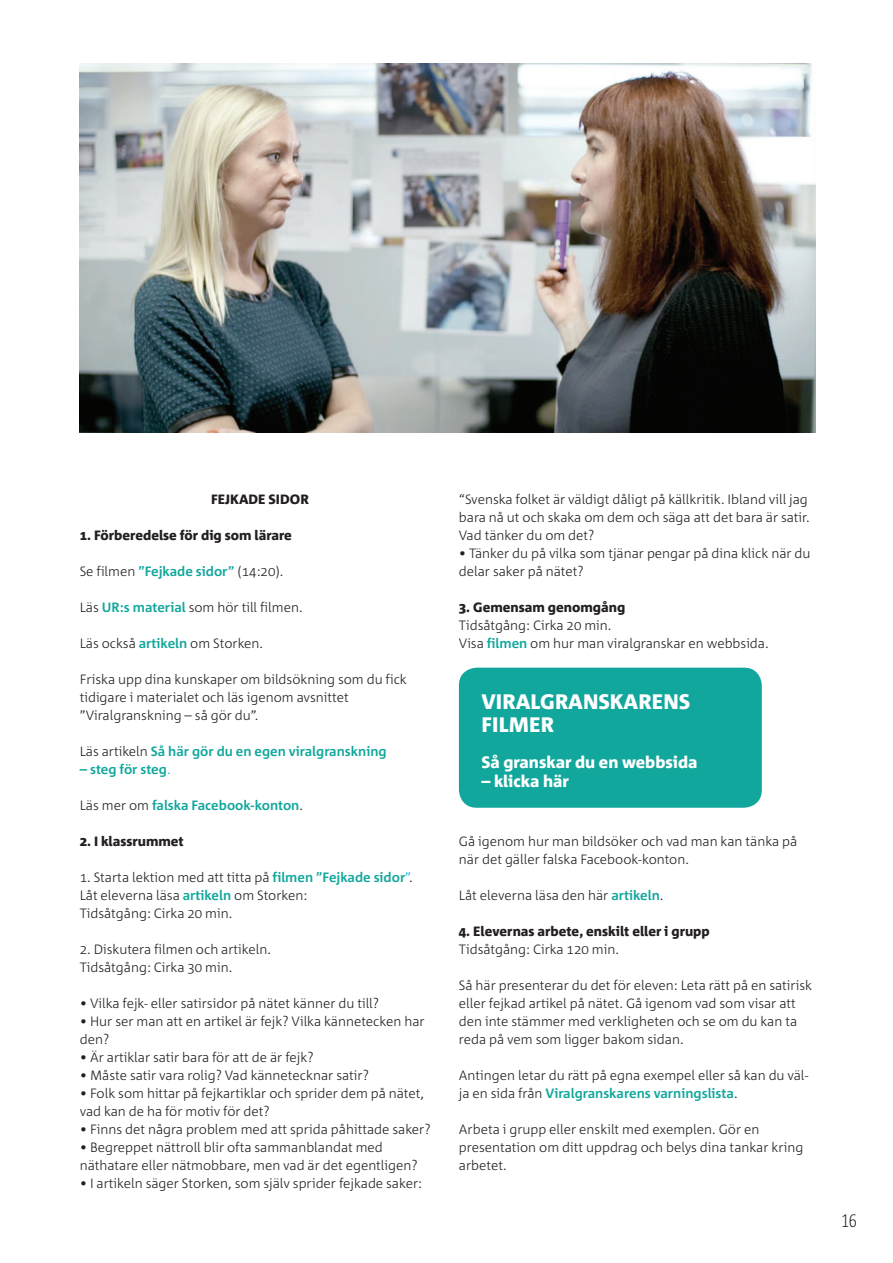
<style>
.page{position:relative;width:893px;height:1263px;background:#fff}
.page>*{position:absolute;margin:0;border:0;box-sizing:border-box;transform-origin:0 0}
.t1{font:800 21px/23.1px "Corpid OT";color:#fff}
.t2{font:300 18px "Corpid Cd OT";color:#231f20}
.t3{font:800 16.5px "Corpid OT";color:#fff}
.t4{font:300 13.5px/18px "Corpid OT";color:#231f20}
.t5{font:800 13.5px "Corpid OT";color:#231f20}
.t6{font:700 13.5px "Corpid OT";color:#12a79d}
.s1{font-weight:700;color:#12a79d}
.s2{font-weight:300;color:#231f20}
.s3{font-weight:300;color:#00aeef}
.s4{color:#00aeef}
</style>
<div class="page">
<img style="left:80px;top:64px;width:735px;height:368px">
<div style="left:459px;top:668px;width:303px;height:140px;background:#12a79d;border-radius:18px"></div>
<p class="t5" style="left:211px;top:491px;width:99px">Fejkade sidor</p>
<p class="t5" style="left:80px;top:527px;width:214px">1. Förberedelse för dig som lärare</p>
<p class="t4" style="left:80px;top:562px;width:205px">Se filmen <span class="s1">”Fejkade sidor”</span> (14:20).</p>
<p class="t4" style="left:80px;top:598px;width:224px">Läs <span class="s1">UR:s material</span> som hör till filmen.</p>
<p class="t4" style="left:80px;top:634px;width:185px">Läs också <span class="s1">artikeln</span> om Storken.</p>
<p class="t4" style="left:80px;top:670px;width:329px">Friska upp dina kunskaper om bildsökning som du fick tidigare i materialet och läs igenom avsnittet ”Viralgranskning – så gör du”.</p>
<p class="t6" style="left:80px;top:743px;width:309px"><span class="s2">Läs artikeln</span> Så här gör du en egen viralgranskning</p>
<p class="t6" style="left:80px;top:761px;width:92px">– steg för steg<span class="s3">.</span></p>
<p class="t6" style="left:80px;top:797px;width:225px"><span class="s2">Läs mer om</span> falska Facebook-konton<span class="s2">.</span></p>
<p class="t5" style="left:80px;top:833px;width:106px">2. I klassrummet</p>
<p class="t4" style="left:80px;top:868px;width:335px">1. Starta lektion med att titta på <span class="s1">filmen ”Fejkade sidor</span><span class="s4">”</span>.<br>Låt eleverna läsa <span class="s1">artikeln</span> om Storken:<br>Tidsåtgång: Cirka 20 min.</p>
<p class="t4" style="left:80px;top:940px;width:193px">2. Diskutera filmen och artikeln.<br>Tidsåtgång: Cirka 30 min.</p>
<p class="t4" style="left:80px;top:994px;width:301px">• Vilka fejk- eller satirsidor på nätet känner du till?</p>
<p class="t4" style="left:80px;top:1012px;width:346px">• Hur ser man att en artikel är fejk? Vilka kännetecken har den?</p>
<p class="t4" style="left:80px;top:1048px;width:235px">• Är artiklar satir bara för att de är fejk?</p>
<p class="t4" style="left:80px;top:1066px;width:291px">• Måste satir vara rolig? Vad kännetecknar satir?</p>
<p class="t4" style="left:80px;top:1084px;width:346px">• Folk som hittar på fejkartiklar och sprider dem på nätet, vad kan de ha för motiv för det?</p>
<p class="t4" style="left:80px;top:1120px;width:352px">• Finns det några problem med att sprida påhittade saker?</p>
<p class="t4" style="left:80px;top:1138px;width:339px">• Begreppet nättroll blir ofta sammanblandat med näthatare eller nätmobbare, men vad är det egentligen?</p>
<p class="t4" style="left:80px;top:1174px;width:344px">• I artikeln säger Storken, som själv sprider fejkade saker:</p>
<p class="t4" style="left:459px;top:490px;width:352px">“Svenska folket är väldigt dåligt på källkritik. Ibland vill jag bara nå ut och skaka om dem och säga att det bara är satir.<br>Vad tänker du om det?</p>
<p class="t4" style="left:459px;top:544px;width:353px">• Tänker du på vilka som tjänar pengar på dina klick när du delar saker på nätet?</p>
<p class="t5" style="left:459px;top:599px;width:168px">3. Gemensam genomgång</p>
<p class="t4" style="left:459px;top:616px;width:311px">Tidsåtgång: Cirka 20 min.<br>Visa <span class="s1">filmen</span> om hur man viralgranskar en webbsida.</p>
<h1 class="t1" style="left:481px;top:689px;width:210px">Viralgranskarens filmer</h1>
<p class="t3" style="left:481px;top:752px;width:218px">Så granskar du en webbsida</p>
<p class="t3" style="left:481px;top:771px;width:89px">– klicka här</p>
<p class="t4" style="left:459px;top:832px;width:340px">Gå igenom hur man bildsöker och vad man kan tänka på när det gäller falska Facebook-konton.</p>
<p class="t4" style="left:459px;top:886px;width:206px">Låt eleverna läsa den här <span class="s1">artikeln</span>.</p>
<p class="t5" style="left:459px;top:923px;width:252px">4. Elevernas arbete, enskilt eller i grupp</p>
<p class="t4" style="left:459px;top:940px;width:162px">Tidsåtgång: Cirka 120 min.</p>
<p class="t4" style="left:459px;top:976px;width:355px">Så här presenterar du det för eleven: Leta rätt på en satirisk eller fejkad artikel på nätet. Gå igenom vad som visar att den inte stämmer med verkligheten och se om du kan ta reda på vem som ligger bakom sidan.</p>
<p class="t4" style="left:459px;top:1066px;width:351px">Antingen letar du rätt på egna exempel eller så kan du väl&shy;ja en sida från <span class="s1">Viralgranskarens varningslista</span>.</p>
<p class="t4" style="left:459px;top:1120px;width:346px">Arbeta i grupp eller enskilt med exemplen. Gör en presentation om ditt uppdrag och belys dina tankar kring arbetet.</p>
<h2 class="t2" style="left:841px;top:1210px;width:18px">16</h2>
</div>
